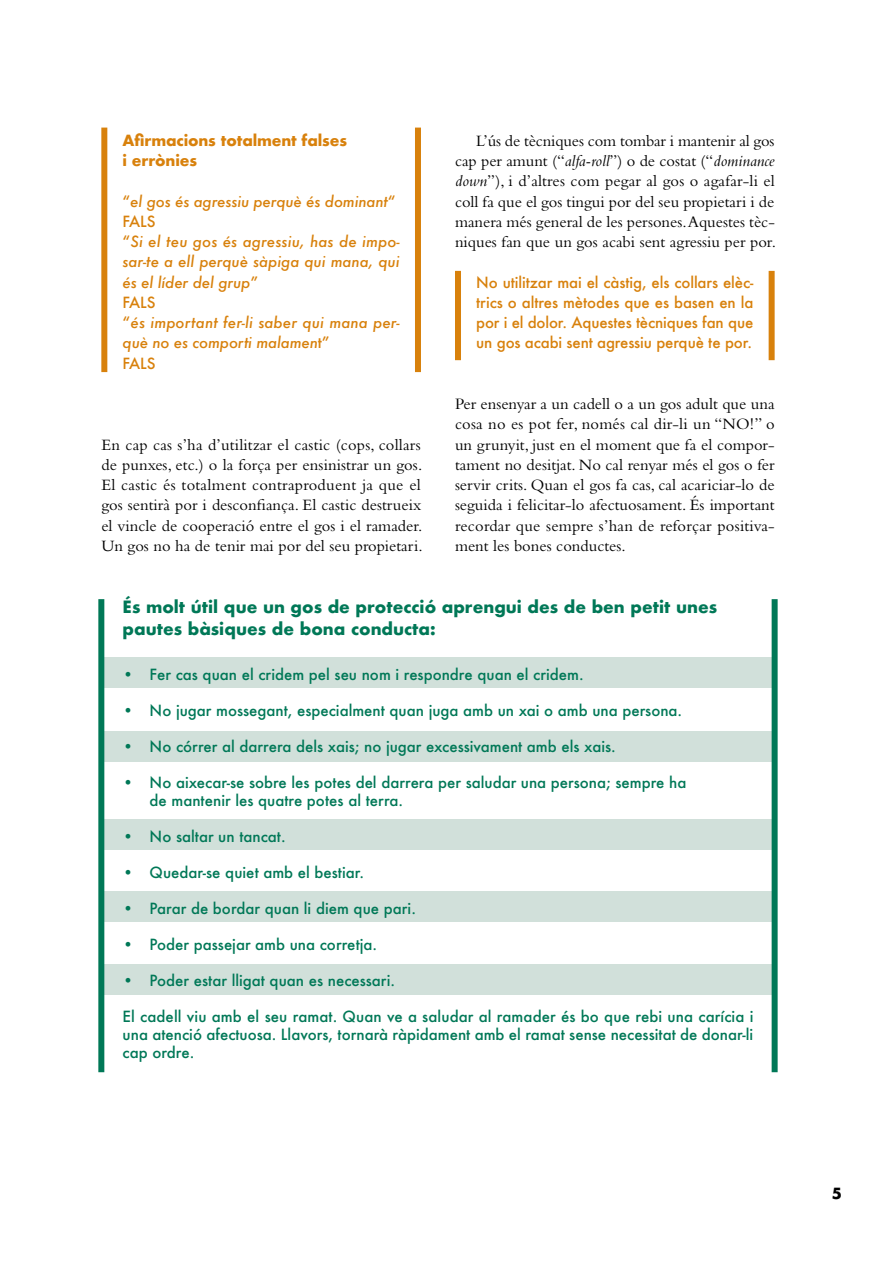
<style>
.page{position:relative;width:893px;height:1263px;background:#fff}
.page>*{position:absolute;margin:0;border:0;box-sizing:border-box;transform-origin:0 0}
.t1{font:16.5px/20.2px "Bembo";color:#000;text-align:justify}
.t2{font:700 16.5px/22.5px "Futura";color:#007857}
.t3{font:500 15px/18px "Futura";color:#007857}
.t4{font:italic 500 15px/20.2px "Futura";letter-spacing:-.005em;color:#d8810c}
.t5{font:500 15px/20.2px "Futura";letter-spacing:-.01em;color:#d8810c;text-align:justify}
.t6{font:700 15px/20.2px "Futura";letter-spacing:-.01em;color:#d8810c}
.t7{font:700 15px "Futura";color:#000}
.s1{font-style:normal}
.s2{font-style:italic}
</style>
<div class="page">
<div style="left:101px;top:658px;width:674px;height:30px;background:#d1e0da"></div>
<div style="left:101px;top:731px;width:674px;height:31px;background:#d1e0da"></div>
<div style="left:101px;top:819px;width:674px;height:31px;background:#d1e0da"></div>
<div style="left:101px;top:891px;width:674px;height:31px;background:#d1e0da"></div>
<div style="left:101px;top:964px;width:674px;height:30px;background:#d1e0da"></div>
<div style="left:101px;top:128px;width:6px;height:244px;background:#d8810c"></div>
<div style="left:455px;top:271px;width:6px;height:89px;background:#d8810c"></div>
<div style="left:415px;top:128px;width:6px;height:244px;background:#d8810c"></div>
<div style="left:769px;top:271px;width:6px;height:89px;background:#d8810c"></div>
<div style="left:98px;top:599px;width:6px;height:473px;background:#007857"></div>
<div style="left:772px;top:599px;width:6px;height:473px;background:#007857"></div>
<p class="t6" style="left:123px;top:130px;width:226px">Afirmacions totalment falses i errònies</p>
<p class="t4" style="left:123px;top:191px;width:279px"><span class="s1">“</span>el gos és agressiu perquè és dominant<span class="s1">“<br>FALS<br>“</span>Si el teu gos és agressiu, has de impo&shy;sar-te a ell perquè sàpiga qui mana, qui és el líder del grup<span class="s1">”<br>FALS<br>“</span>és important fer-li saber qui mana per&shy;què no es comporti malamen<span class="s1">t”<br>FALS</span></p>
<p class="t1" style="left:101px;top:434px;width:323px">En cap cas s’ha d’utilitzar el castic (cops, collars de punxes, etc.) o la força per ensinistrar un gos.<br>El castic és totalment contraproduent ja que el gos sentirà por i desconfiança. El castic destrueix el vincle de cooperació entre el gos i el ramader.<br>Un gos no ha de tenir mai por del seu propietari.</p>
<p class="t1" style="left:455px;top:130px;width:323px;text-indent:21px">L’ús de tècniques com tombar i mantenir al gos cap per amunt (“<span class="s2">alfa-roll</span>”) o de costat (“<span class="s2">dominance down</span>”), i d’altres com pegar al gos o agafar-li el coll fa que el gos tingui por del seu propietari i de manera més general de les persones. Aquestes tèc&shy;niques fan que un gos acabi sent agressiu per por.</p>
<p class="t5" style="left:476px;top:272px;width:279px">No utilitzar mai el càstig, els collars elèc&shy;trics o altres mètodes que es basen en la por i el dolor. Aquestes tècniques fan que un gos acabi sent agressiu perquè te por.</p>
<p class="t1" style="left:455px;top:393px;width:321px">Per ensenyar a un cadell o a un gos adult que una cosa no es pot fer, només cal dir-li un “NO!” o un grunyit, just en el moment que fa el compor&shy;tament no desitjat. No cal renyar més el gos o fer servir crits. Quan el gos fa cas, cal acariciar-lo de seguida i felicitar-lo afectuosament. És important recordar que sempre s’han de reforçar positiva&shy;ment les bones conductes.</p>
<p class="t2" style="left:123px;top:595px;width:596px">És molt útil que un gos de protecció aprengui des de ben petit unes pautes bàsiques de bona conducta:</p>
<p class="t3" style="left:123px;top:666px;width:463px">• Fer cas quan el cridem pel seu nom i respondre quan el cridem.</p>
<p class="t3" style="left:123px;top:702px;width:561px">• No jugar mossegant, especialment quan juga amb un xai o amb una persona.</p>
<p class="t3" style="left:123px;top:738px;width:495px">• No córrer al darrera dels xais; no jugar excessivament amb els xais.</p>
<p class="t3" style="left:150px;top:774px;width:538px;text-indent:-27px">• No aixecar-se sobre les potes del darrera per saludar una persona; sempre ha de mantenir les quatre potes al terra.</p>
<p class="t3" style="left:123px;top:828px;width:165px">• No saltar un tancat.</p>
<p class="t3" style="left:123px;top:864px;width:243px">• Quedar-se quiet amb el bestiar.</p>
<p class="t3" style="left:123px;top:900px;width:295px">• Parar de bordar quan li diem que pari.</p>
<p class="t3" style="left:123px;top:936px;width:256px">• Poder passejar amb una corretja.</p>
<p class="t3" style="left:123px;top:972px;width:274px">• Poder estar lligat quan es necessari.</p>
<p class="t3" style="left:123px;top:1008px;width:632px;text-align:justify">El cadell viu amb el seu ramat. Quan ve a saludar al ramader és bo que rebi una carícia i una atenció afectuosa. Llavors, tornarà ràpidament amb el ramat sense necessitat de donar-li cap ordre.</p>
<p class="t7" style="left:832px;top:1183px;width:12px">5</p>
</div>
